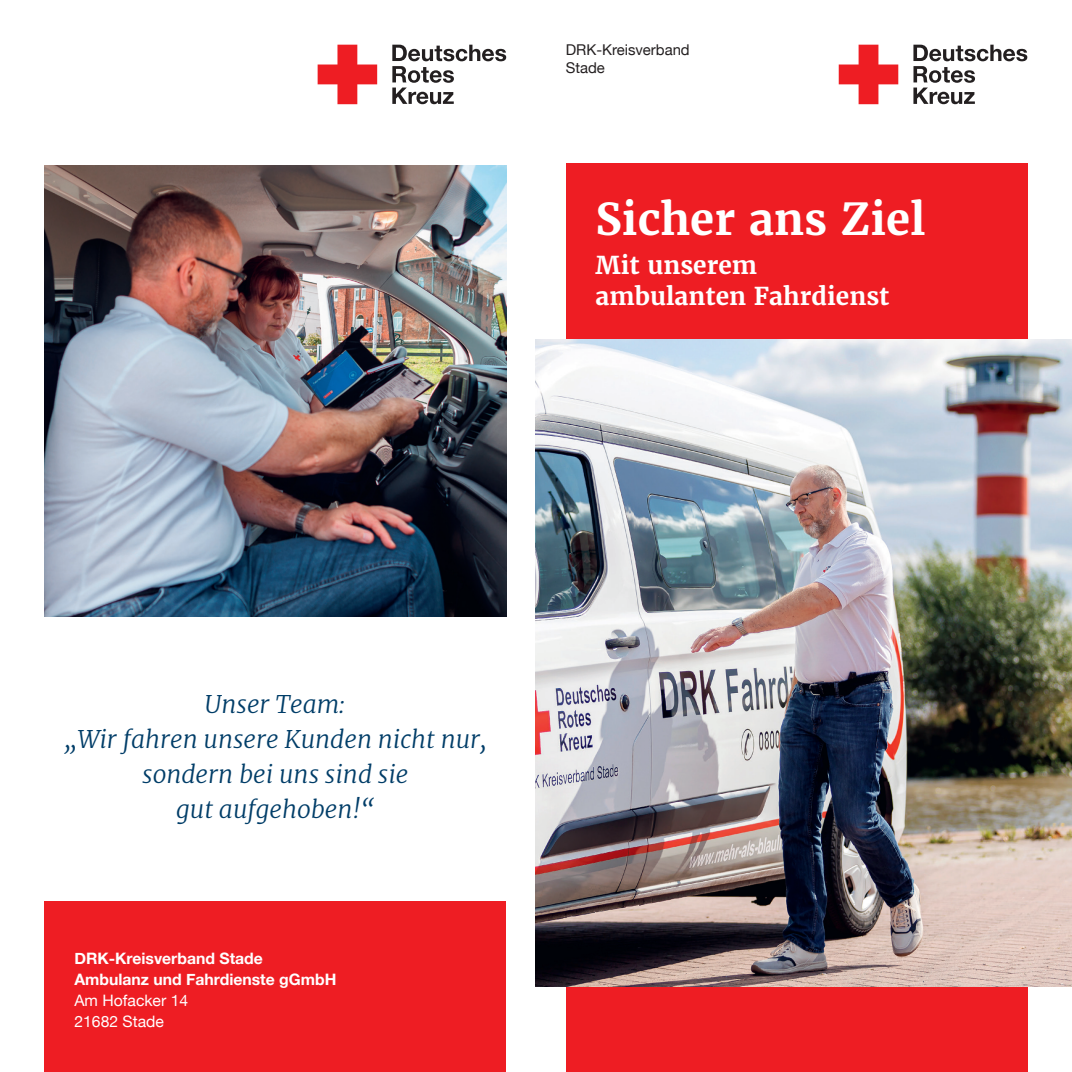
<style>
.page{position:relative;width:1072px;height:1072px;background:#fff}
.page>*{position:absolute;margin:0;border:0;box-sizing:border-box;transform-origin:0 0}
.Headlinegröße_I_25_30_pt{font:700 43.75px "Merriweather";color:#fff}
.Zitat_10_14_pt{font:italic 300 24.5px "Merriweather";color:#003d68}
.Headlinegröße_II_14_18_pt{font:700 24.5px/31.5px "Merriweather";color:#fff}
.Adressblock_9_12_pt{font:700 15.75px/21px "Helvetica Neue";color:#fff}
.Adressblock_9_12_pt-2{font:15.75px "Helvetica Neue";color:#fff}
.Verbandsbezeichnung_8_5_10_pt{font:14.88px/17.5px "Helvetica Neue";color:#231f20}
</style>
<div class="page">
<div style="left:45px;top:901px;width:461px;height:170px;background:#ee1d23"></div>
<svg style="left:317px;top:45px;width:60px;height:59px"></svg>
<svg style="left:392px;top:45px;width:114px;height:59px"></svg>
<img style="left:45px;top:166px;width:461px;height:450px">
<div style="left:566px;top:164px;width:461px;height:907px;background:#ee1d23"></div>
<img style="left:536px;top:340px;width:535px;height:646px">
<svg style="left:838px;top:45px;width:60px;height:59px"></svg>
<svg style="left:913px;top:45px;width:114px;height:59px"></svg>
<p class="Verbandsbezeichnung_8_5_10_pt" style="left:566px;top:42px;width:125px">DRK-Kreisverband<br>Stade</p>
<p class="Headlinegröße_I_25_30_pt" style="left:595px;top:191px;width:331px">Sicher ans Ziel</p>
<p class="Headlinegröße_II_14_18_pt" style="left:595px;top:249px;width:295px">Mit unserem ambulanten Fahrdienst</p>
<p class="Zitat_10_14_pt" style="left:205px;top:687px;width:142px">Unser Team:</p>
<p class="Zitat_10_14_pt" style="left:64px;top:722px;width:424px">„Wir fahren unsere Kunden nicht nur,</p>
<p class="Zitat_10_14_pt" style="left:142px;top:757px;width:268px">sondern bei uns sind sie</p>
<p class="Zitat_10_14_pt" style="left:176px;top:792px;width:200px">gut aufgehoben!“</p>
<p class="Adressblock_9_12_pt" style="left:74px;top:948px;width:263px">DRK-Kreisverband Stade<br>Ambulanz und Fahrdienste gGmbH</p>
<p class="Adressblock_9_12_pt-2" style="left:74px;top:989px;width:115px">Am Hofacker 14</p>
<p class="Adressblock_9_12_pt-2" style="left:74px;top:1010px;width:91px">21682 Stade</p>
</div>
